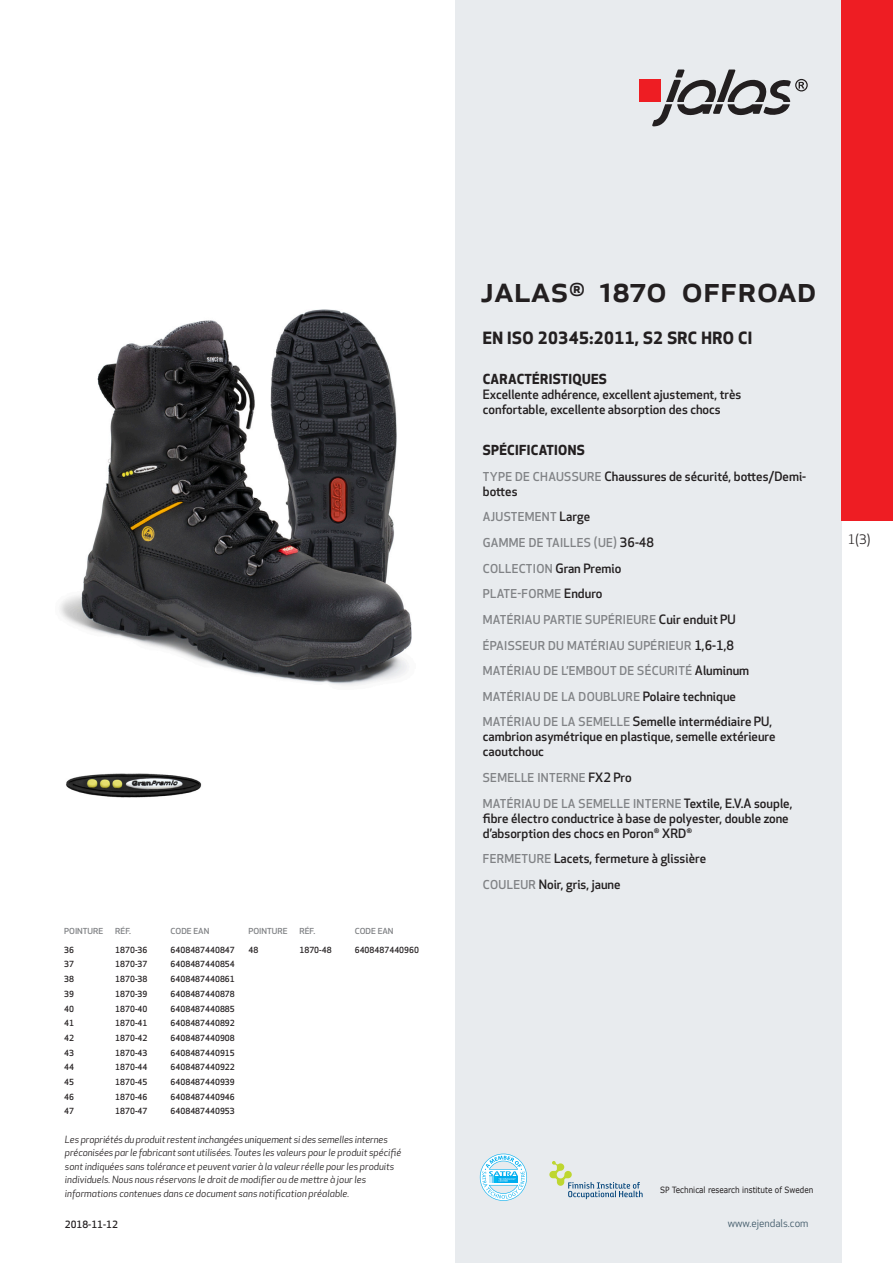
<style>
.page{position:relative;width:893px;height:1263px;background:#fff}
.page>*{position:absolute;margin:0;border:0;box-sizing:border-box;transform-origin:0 0}
.prodname{font:500 36px "Apex New";color:#231f20}
.Funktion_body{font:700 16.5px "Apex New";letter-spacing:.025em;color:#231f20}
.Funktion_body-2{font:700 13.5px "Apex New";letter-spacing:.025em;color:#231f20}
.t1{font:12.75px "Apex New";color:#231f20}
.Funktion_body-3{font:500 12.6px/15px "Apex New";color:#231f20}
.Funktion_body-4{font:500 12px "Apex New";letter-spacing:.025em;color:#808285}
.t2{font:10.5px "Apex New";color:#405968}
.t3{font:italic 9.75px/13.5px "Apex New";color:#231f20}
.Sidfot_datum{font:500 9.75px "Apex New";color:#231f20}
.t4{font:8.55px "Verdana";color:#231f20;scale:.85 1}
.ArticleTable_body{font:500 8.25px "Apex New";color:#231f20}
.ArticeTable_header{font:500 8.1px "Apex New";color:#808285;scale:1.06 1}
.s1{font-size:12px;color:#808285}
.s2{font-size:12.6px;color:#231f20}
</style>
<div class="page">
<div style="left:455px;top:0;width:387px;height:1263px;background:#e8ebee"></div>
<svg style="left:549px;top:1161px;width:94px;height:38px"></svg>
<svg style="left:480px;top:1154px;width:47px;height:47px"></svg>
<div style="left:639px;top:80px;width:22px;height:22px;background:#ee1d23"></div>
<svg style="left:652px;top:70px;width:156px;height:56px"></svg>
<div style="left:842px;top:0;width:51px;height:520px;background:#ee1d23"></div>
<img style="left:60px;top:309px;width:352px;height:377px">
<img style="left:66px;top:773px;width:136px;height:25px">
<p class="ArticeTable_header" style="left:64px;top:925px;width:38px">POINTURE</p>
<p class="ArticeTable_header" style="left:115px;top:925px;width:16px">RÉF.</p>
<p class="ArticeTable_header" style="left:171px;top:925px;width:38px">CODE EAN</p>
<p class="ArticleTable_body" style="left:64px;top:944px;width:11px">36</p>
<p class="ArticleTable_body" style="left:115px;top:944px;width:34px">1870-36</p>
<p class="ArticleTable_body" style="left:171px;top:944px;width:66px">6408487440847</p>
<p class="ArticleTable_body" style="left:64px;top:959px;width:11px">37</p>
<p class="ArticleTable_body" style="left:115px;top:959px;width:34px">1870-37</p>
<p class="ArticleTable_body" style="left:171px;top:959px;width:66px">6408487440854</p>
<p class="ArticleTable_body" style="left:64px;top:973px;width:11px">38</p>
<p class="ArticleTable_body" style="left:115px;top:973px;width:34px">1870-38</p>
<p class="ArticleTable_body" style="left:171px;top:973px;width:66px">6408487440861</p>
<p class="ArticleTable_body" style="left:64px;top:988px;width:11px">39</p>
<p class="ArticleTable_body" style="left:115px;top:988px;width:34px">1870-39</p>
<p class="ArticleTable_body" style="left:171px;top:988px;width:66px">6408487440878</p>
<p class="ArticleTable_body" style="left:64px;top:1003px;width:11px">40</p>
<p class="ArticleTable_body" style="left:115px;top:1003px;width:34px">1870-40</p>
<p class="ArticleTable_body" style="left:171px;top:1003px;width:66px">6408487440885</p>
<p class="ArticleTable_body" style="left:64px;top:1018px;width:11px">41</p>
<p class="ArticleTable_body" style="left:115px;top:1018px;width:34px">1870-41</p>
<p class="ArticleTable_body" style="left:171px;top:1018px;width:66px">6408487440892</p>
<p class="ArticleTable_body" style="left:64px;top:1032px;width:11px">42</p>
<p class="ArticleTable_body" style="left:115px;top:1032px;width:34px">1870-42</p>
<p class="ArticleTable_body" style="left:171px;top:1032px;width:66px">6408487440908</p>
<p class="ArticleTable_body" style="left:64px;top:1047px;width:11px">43</p>
<p class="ArticleTable_body" style="left:115px;top:1047px;width:34px">1870-43</p>
<p class="ArticleTable_body" style="left:171px;top:1047px;width:66px">6408487440915</p>
<p class="ArticleTable_body" style="left:64px;top:1062px;width:11px">44</p>
<p class="ArticleTable_body" style="left:115px;top:1062px;width:34px">1870-44</p>
<p class="ArticleTable_body" style="left:171px;top:1062px;width:66px">6408487440922</p>
<p class="ArticleTable_body" style="left:64px;top:1076px;width:11px">45</p>
<p class="ArticleTable_body" style="left:115px;top:1076px;width:34px">1870-45</p>
<p class="ArticleTable_body" style="left:171px;top:1076px;width:66px">6408487440939</p>
<p class="ArticleTable_body" style="left:64px;top:1091px;width:11px">46</p>
<p class="ArticleTable_body" style="left:115px;top:1091px;width:34px">1870-46</p>
<p class="ArticleTable_body" style="left:171px;top:1091px;width:66px">6408487440946</p>
<p class="ArticleTable_body" style="left:64px;top:1106px;width:11px">47</p>
<p class="ArticleTable_body" style="left:115px;top:1106px;width:34px">1870-47</p>
<p class="ArticleTable_body" style="left:171px;top:1106px;width:66px">6408487440953</p>
<p class="ArticeTable_header" style="left:248px;top:925px;width:38px">POINTURE</p>
<p class="ArticeTable_header" style="left:299px;top:925px;width:16px">RÉF.</p>
<p class="ArticeTable_header" style="left:355px;top:925px;width:38px">CODE EAN</p>
<p class="ArticleTable_body" style="left:248px;top:944px;width:11px">48</p>
<p class="ArticleTable_body" style="left:299px;top:944px;width:34px">1870-48</p>
<p class="ArticleTable_body" style="left:355px;top:944px;width:66px">6408487440960</p>
<p class="t3" style="left:65px;top:1132px;width:338px">Les propriétés du produit restent inchangées uniquement si des semelles internes préconisées par le fabricant sont utilisées. Toutes les valeurs pour le produit spécifié sont indiquées sans tolérance et peuvent varier à la valeur réelle pour les produits individuels. Nous nous réservons le droit de modifier ou de mettre à jour les informations contenues dans ce document sans notification préalable.</p>
<p class="Sidfot_datum" style="left:65px;top:1218px;width:54px">2018-11-12</p>
<p class="prodname" style="left:480px;top:265px;width:338px">JALAS<sup>®</sup> 1870 OffRoad</p>
<p class="Funktion_body" style="left:483px;top:326px;width:271px">EN ISO 20345:2011, S2 SRC HRO CI</p>
<p class="Funktion_body-2" style="left:483px;top:370px;width:126px">CARACTÉRISTIQUES</p>
<p class="Funktion_body-3" style="left:483px;top:387px;width:260px">Excellente adhérence, excellent ajustement, très confortable, excellente absorption des chocs</p>
<p class="Funktion_body-2" style="left:483px;top:440px;width:103px">SPÉCIFICATIONS</p>
<p class="Funktion_body-3" style="left:483px;top:468px;width:325px"><span class="s1">TYPE DE CHAUSSURE</span> Chaussures de sécurité, bottes/Demi&shy;bottes</p>
<p class="Funktion_body-4" style="left:483px;top:509px;width:109px">AJUSTEMENT <span class="s2">Large</span></p>
<p class="Funktion_body-4" style="left:483px;top:535px;width:173px">GAMME DE TAILLES (UE) <span class="s2">36-48</span></p>
<p class="Funktion_body-4" style="left:483px;top:560px;width:140px">COLLECTION <span class="s2">Gran Premio</span></p>
<p class="Funktion_body-4" style="left:483px;top:586px;width:121px">PLATE-FORME <span class="s2">Enduro</span></p>
<p class="Funktion_body-4" style="left:483px;top:611px;width:255px">MATÉRIAU PARTIE SUPÉRIEURE <span class="s2">Cuir enduit PU</span></p>
<p class="Funktion_body-4" style="left:483px;top:637px;width:253px">ÉPAISSEUR DU MATÉRIAU SUPÉRIEUR <span class="s2">1,6-1,8</span></p>
<p class="Funktion_body-4" style="left:483px;top:663px;width:268px">MATÉRIAU DE L’EMBOUT DE SÉCURITÉ <span class="s2">Aluminum</span></p>
<p class="Funktion_body-4" style="left:483px;top:688px;width:255px">MATÉRIAU DE LA DOUBLURE <span class="s2">Polaire technique</span></p>
<p class="Funktion_body-3" style="left:483px;top:714px;width:294px"><span class="s1">MATÉRIAU DE LA SEMELLE</span> Semelle intermédiaire PU, cambrion asymétrique en plastique, semelle extérieure caoutchouc</p>
<p class="Funktion_body-4" style="left:483px;top:770px;width:150px">SEMELLE INTERNE <span class="s2">FX2 Pro</span></p>
<p class="Funktion_body-4" style="left:483px;top:795px;width:311px">MATÉRIAU DE LA SEMELLE INTERNE <span class="s2">Textile, E.V.A souple,</span></p>
<p class="Funktion_body-3" style="left:483px;top:810px;width:307px">fibre électro conductrice à base de polyester, double zone d’absorption des chocs en Poron<sup>®</sup> XRD<sup>®</sup></p>
<p class="Funktion_body-3" style="left:483px;top:851px;width:225px"><span class="s1">FERMETURE</span> Lacets, fermeture à glissière</p>
<p class="Funktion_body-3" style="left:483px;top:877px;width:139px"><span class="s1">COULEUR</span> Noir, gris, jaune</p>
<p class="t1" style="left:848px;top:531px;width:24px">1(3)</p>
<p class="t4" style="left:660px;top:1184px;width:182px">SP Technical research institute of Sweden</p>
<p class="t2" style="left:728px;top:1217px;width:82px">www.ejendals.com</p>
</div>
